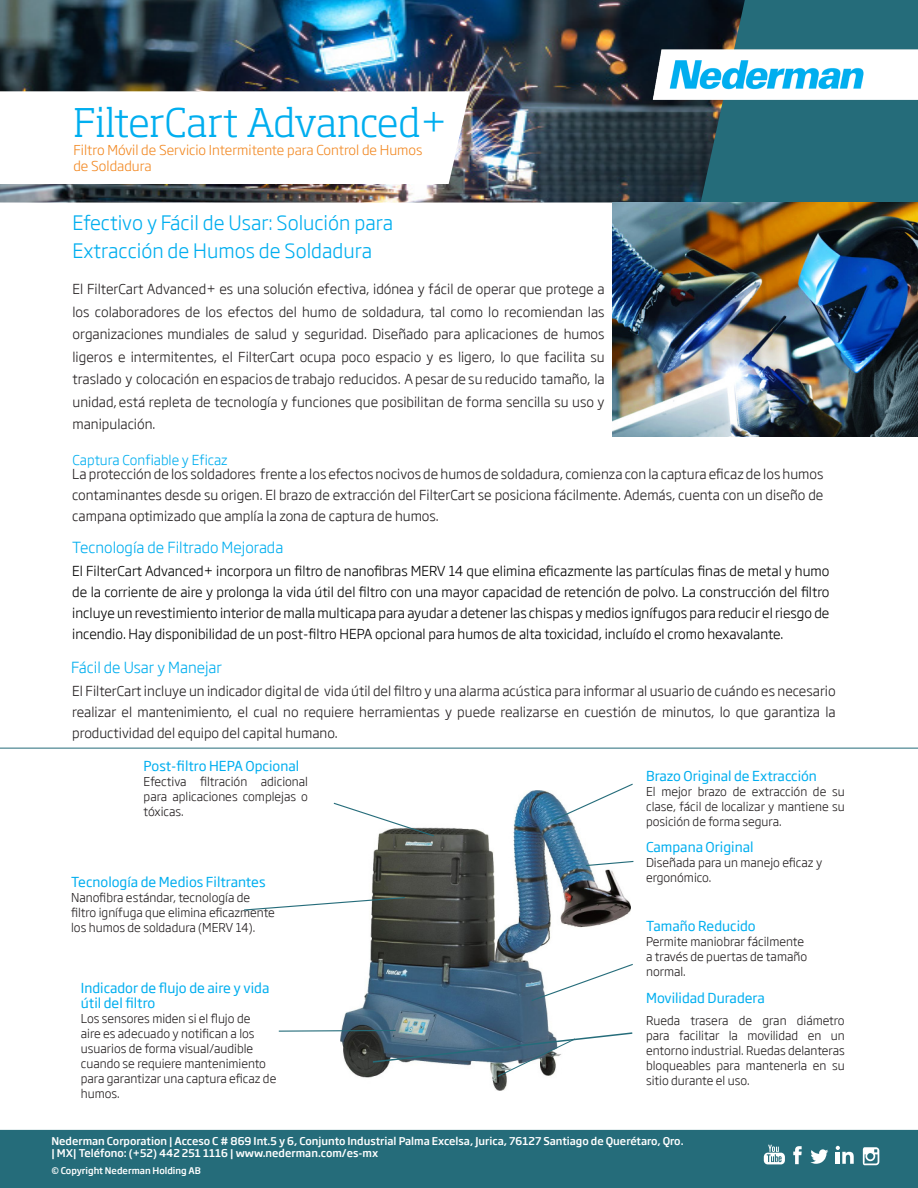
<style>
.page{position:relative;width:918px;height:1188px;background:#fff}
.page>*{position:absolute;margin:0;border:0;box-sizing:border-box;transform-origin:0 0}
.t1{font:300 39px "Soho Pro";letter-spacing:-.005em;color:#00aeef}
.t2{font:300 19.5px/28px "Soho Gothic Std";color:#00aeef}
.t3{font:300 15px "Soho Gothic Std";color:#00aeef}
.t4{font:300 13.5px/22.5px "Soho Gothic Std";color:#231f20;text-align:justify}
.t5{font:300 13.5px/21px "Soho Gothic Std";color:#000;text-align:justify}
.t6{font:13.5px/15px "Soho Gothic Std";color:#00aeef}
.t7{font:300 13.5px/16.2px "Soho Gothic Pro";color:#f28720}
.t8{font:300 13.5px "Soho Gothic Std";color:#00aeef}
.t9{font:300 12px/15px "Soho Gothic Std";color:#231f20}
.t10{font:500 10.5px/12.6px "Soho Gothic Std";color:#fff}
.t11{font:500 9px "Soho Gothic Std";color:#fff}
</style>
<div class="page">
<div style="left:0;top:1129px;width:918px;height:59px;background:#256c7a"></div>
<img style="left:341px;top:790px;width:289px;height:301px">
<img style="left:0;top:0;width:701px;height:202px">
<svg style="left:701px;top:0;width:217px;height:202px;fill:#256c7a"></svg>
<svg style="left:530px;top:963px;width:103px;height:39px"></svg>
<svg style="left:333px;top:802px;width:102px;height:35px"></svg>
<svg style="left:244px;top:896px;width:162px;height:15px"></svg>
<svg style="left:0;top:91px;width:470px;height:93px"></svg>
<img style="left:612px;top:202px;width:306px;height:234px">
<svg style="left:585px;top:860px;width:49px;height:7px"></svg>
<hr style="left:0;top:748px;width:918px;height:1px;background:#256c7a">
<svg style="left:549px;top:783px;width:84px;height:40px"></svg>
<svg style="left:793px;top:1146px;width:9px;height:18px"></svg>
<svg style="left:810px;top:1149px;width:18px;height:15px"></svg>
<svg style="left:836px;top:1146px;width:18px;height:18px"></svg>
<svg style="left:863px;top:1147px;width:16px;height:18px"></svg>
<svg style="left:764px;top:1145px;width:21px;height:19px"></svg>
<svg style="left:278px;top:1029px;width:355px;height:48px"></svg>
<img style="left:633px;top:46px;width:285px;height:57px">
<p class="t1" style="left:73px;top:92px;width:375px">FilterCart Advanced+</p>
<p class="t7" style="left:73px;top:141px;width:351px">Filtro Móvil de Servicio Intermitente para Control de Humos de Soldadura</p>
<p class="t2" style="left:73px;top:209px;width:322px">Efectivo y Fácil de Usar: Solución para<br>Extracción de Humos de Soldadura</p>
<p class="t4" style="left:73px;top:278px;width:534px">El FilterCart Advanced+ es una solución efectiva, idónea y fácil de operar que protege a los colaboradores de los efectos del humo de soldadura, tal como lo recomiendan las organizaciones mundiales de salud y seguridad. Diseñado para aplicaciones de humos ligeros e intermitentes, el FilterCart ocupa poco espacio y es ligero, lo que facilita su traslado y colocación en espacios de trabajo reducidos. A pesar de su reducido tamaño, la unidad, está repleta de tecnología y funciones que posibilitan de forma sencilla su uso y manipulación.</p>
<p class="t8" style="left:73px;top:451px;width:157px">Captura Confiable y Eficaz</p>
<p class="t4" style="left:72px;top:463px;width:753px;line-height:21px">La protección de los soldadores frente a los efectos nocivos de humos de soldadura, comienza con la captura eficaz de los humos contaminantes desde su origen. El brazo de extracción del FilterCart se posiciona fácilmente. Además, cuenta con un diseño de campana optimizado que amplía la zona de captura de humos.</p>
<p class="t3" style="left:72px;top:538px;width:213px">Tecnología de Filtrado Mejorada</p>
<p class="t5" style="left:72px;top:560px;width:759px">El FilterCart Advanced+ incorpora un filtro de nanofibras MERV 14 que elimina eficazmente las partículas finas de metal y humo de la corriente de aire y prolonga la vida útil del filtro con una mayor capacidad de retención de polvo. La construcción del filtro incluye un revestimiento interior de malla multicapa para ayudar a detener las chispas y medios ignífugos para reducir el riesgo de incendio. Hay disponibilidad de un post-filtro HEPA opcional para humos de alta toxicidad, incluído el cromo hexavalante.</p>
<p class="t3" style="left:71px;top:658px;width:152px">Fácil de Usar y Manejar</p>
<p class="t4" style="left:72px;top:680px;width:765px;line-height:21px">El FilterCart incluye un indicador digital de vida útil del filtro y una alarma acústica para informar al usuario de cuándo es necesario realizar el mantenimiento, el cual no requiere herramientas y puede realizarse en cuestión de minutos, lo que garantiza la productividad del equipo del capital humano.</p>
<p class="t6" style="left:144px;top:759px;width:157px">Post-filtro HEPA Opcional</p>
<p class="t9" style="left:144px;top:774px;width:166px;text-align:justify">Efectiva filtración adicional para aplicaciones complejas o tóxicas.</p>
<p class="t6" style="left:646px;top:769px;width:172px">Brazo Original de Extracción</p>
<p class="t9" style="left:646px;top:785px;width:200px;text-align:justify">El mejor brazo de extracción de su clase, fácil de localizar y mantiene su posición de forma segura.</p>
<p class="t6" style="left:71px;top:874px;width:196px">Tecnología de Medios Filtrantes</p>
<p class="t9" style="left:71px;top:890px;width:205px">Nanofibra estándar, tecnología de filtro ignífuga que elimina eficazmente los humos de soldadura (MERV 14).</p>
<p class="t6" style="left:81px;top:981px;width:190px">Indicador de flujo de aire y vida útil del filtro</p>
<p class="t9" style="left:81px;top:1011px;width:197px">Los sensores miden si el flujo de<br>aire es adecuado y notifican a los usuarios de forma visual/audible cuando se requiere mantenimiento para garantizar una captura eficaz de humos.</p>
<p class="t6" style="left:646px;top:840px;width:109px">Campana Original</p>
<p class="t9" style="left:646px;top:855px;width:178px">Diseñada para un manejo eficaz y ergonómico.</p>
<p class="t6" style="left:646px;top:919px;width:111px">Tamaño Reducido</p>
<p class="t9" style="left:646px;top:935px;width:163px">Permite maniobrar fácilmente a través de puertas de tamaño normal.</p>
<p class="t6" style="left:646px;top:991px;width:120px">Movilidad Duradera</p>
<p class="t9" style="left:646px;top:1013px;width:200px;text-align:justify">Rueda trasera de gran diámetro para facilitar la movilidad en un entorno industrial. Ruedas delanteras bloqueables para mantenerla en su sitio durante el uso.</p>
<p class="t10" style="left:51px;top:1135px;width:634px">Nederman Corporation | Acceso C # 869 Int.5 y 6, Conjunto Industrial Palma Excelsa, Jurica, 76127 Santiago de Querétaro, Qro. | MX| Teléfono: (+52) 442 251 1116 | www.nederman.com/es-mx</p>
<p class="t11" style="left:51px;top:1165px;width:151px">© Copyright Nederman Holding AB</p>
</div>
